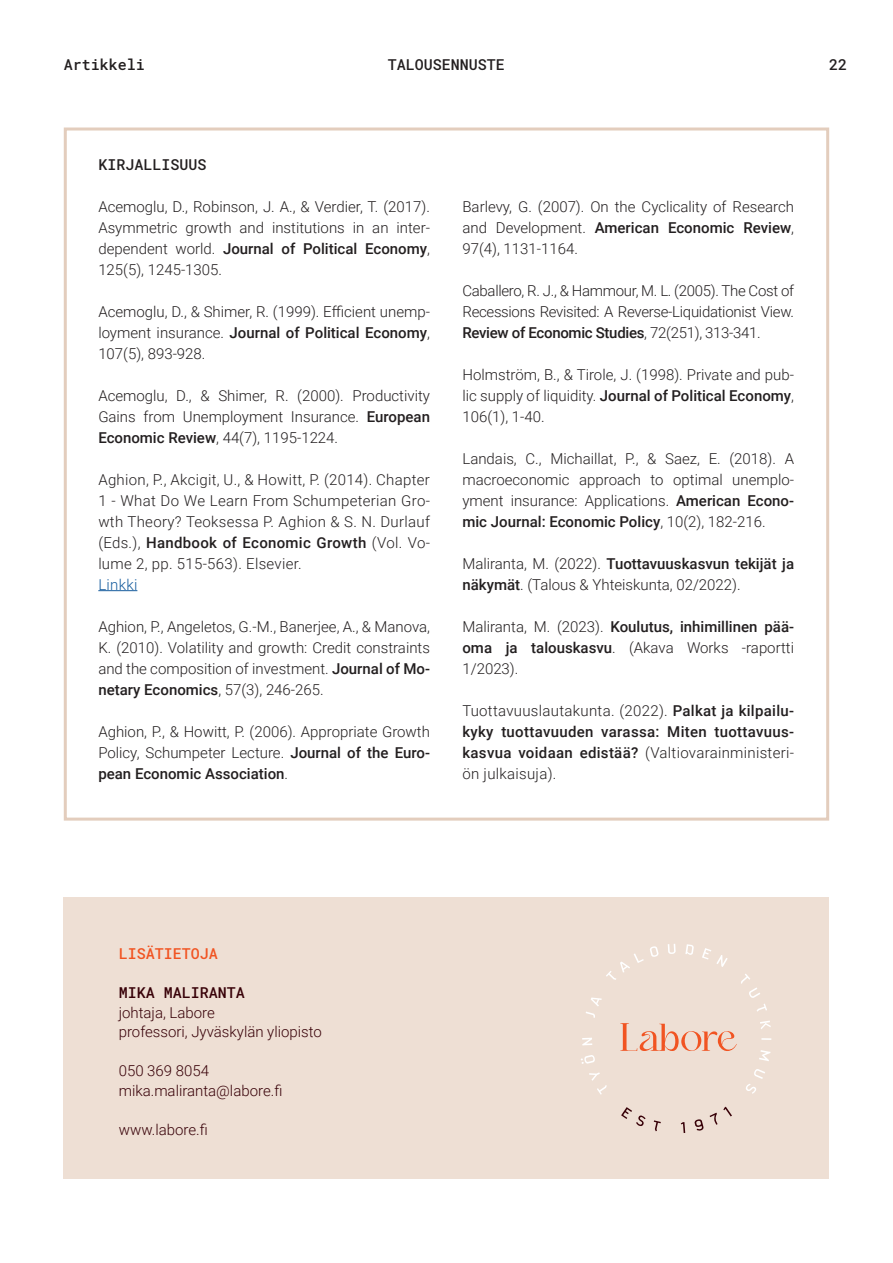
<style>
.page{position:relative;width:893px;height:1263px;background:#fff}
.page>*{position:absolute;margin:0;border:0;box-sizing:border-box;transform-origin:0 0}
.Leipis{font:300 15px/21px "Roboto";color:#231f20;text-align:justify}
.Leipis-2{font:500 15px/21px "Roboto";letter-spacing:.02em;color:#231f20;text-align:justify}
.Graafi{font:300 15px "Roboto";color:#380108}
.Väliotsikko{font:500 15px "Roboto Mono";color:#231f20}
.Nimi{font:500 15px "Roboto Mono";color:#380108}
.Väliotsikko_punainen{font:500 15px "Roboto Mono";color:#f15422}
.Leipis-3{font:300 15px "Roboto";letter-spacing:.02em;color:#175d9e}
.s1{font-weight:500}
.s2{font-weight:300}
</style>
<div class="page">
<div style="left:64px;top:897px;width:765px;height:282px;background:#eedfd4"></div>
<svg style="left:589px;top:1072px;width:18px;height:23px"></svg>
<svg style="left:581px;top:1055px;width:14px;height:9px"></svg>
<svg style="left:582px;top:1038px;width:10px;height:7px"></svg>
<svg style="left:586px;top:997px;width:16px;height:21px"></svg>
<svg style="left:606px;top:946px;width:53px;height:34px"></svg>
<svg style="left:668px;top:944px;width:8px;height:10px"></svg>
<svg style="left:685px;top:944px;width:9px;height:11px"></svg>
<svg style="left:702px;top:948px;width:26px;height:19px"></svg>
<svg style="left:741px;top:974px;width:26px;height:38px"></svg>
<svg style="left:760px;top:1020px;width:11px;height:9px"></svg>
<svg style="left:761px;top:1038px;width:10px;height:2px"></svg>
<svg style="left:759px;top:1050px;width:11px;height:11px"></svg>
<svg style="left:746px;top:1069px;width:19px;height:25px"></svg>
<svg style="left:621px;top:1107px;width:25px;height:19px"></svg>
<svg style="left:654px;top:1120px;width:7px;height:11px"></svg>
<svg style="left:681px;top:1122px;width:4px;height:11px"></svg>
<svg style="left:694px;top:1119px;width:10px;height:12px"></svg>
<svg style="left:710px;top:1107px;width:22px;height:18px"></svg>
<svg style="left:620px;top:1023px;width:117px;height:28px"></svg>
<div style="left:64px;top:128px;width:765px;height:692px;border:3px solid #e3cdbd"></div>
<hr style="left:98px;top:590px;width:39px;height:1px;background:#175d9e">
<p class="Väliotsikko" style="left:64px;top:54px;width:82px">Artikkeli</p>
<p class="Väliotsikko" style="left:388px;top:54px;width:118px">TALOUSENNUSTE</p>
<p class="Väliotsikko" style="left:829px;top:54px;width:19px">22</p>
<p class="Väliotsikko" style="left:98px;top:154px;width:109px">KIRJALLISUUS</p>
<p class="Leipis" style="left:98px;top:195px;width:333px">Acemoglu, D., Robinson, J. A., &amp; Verdier, T. (2017).<br>Asymmetric growth and institutions in an inter&shy;dependent world. <span class="s1">Journal of Political Economy</span>, 125(5), 1245-1305.</p>
<p class="Leipis" style="left:98px;top:300px;width:333px">Acemoglu, D., &amp; Shimer, R. (1999). Efficient unemp&shy;loyment insurance. <span class="s1">Journal of Political Economy</span>, 107(5), 893-928.</p>
<p class="Leipis" style="left:98px;top:384px;width:333px">Acemoglu, D., &amp; Shimer, R. (2000). Productivity Gains from Unemployment Insurance. <span class="s1">European Economic Review</span>, 44(7), 1195-1224.</p>
<p class="Leipis" style="left:98px;top:468px;width:333px">Aghion, P., Akcigit, U., &amp; Howitt, P. (2014). Chapter 1 - What Do We Learn From Schumpeterian Gro&shy;wth Theory? Teoksessa P. Aghion &amp; S. N. Durlauf (Eds.), <span class="s1">Handbook of Economic Growth</span> (Vol. Vo&shy;lume 2, pp. 515-563). Elsevier.</p>
<p class="Leipis-3" style="left:98px;top:574px;width:41px">Linkki</p>
<p class="Leipis" style="left:98px;top:615px;width:333px">Aghion, P., Angeletos, G.-M., Banerjee, A., &amp; Manova, K. (2010). Volatility and growth: Credit constraints and the composition of investment. <span class="s1">Journal of Mo&shy;netary Economics</span>, 57(3), 246-265.</p>
<p class="Leipis" style="left:98px;top:720px;width:333px">Aghion, P., &amp; Howitt, P. (2006). Appropriate Growth Policy, Schumpeter Lecture. <span class="s1">Journal of the Euro&shy;pean Economic Association</span>.</p>
<p class="Leipis" style="left:462px;top:195px;width:333px">Barlevy, G. (2007). On the Cyclicality of Research and Development. <span class="s1">American Economic Review</span>, 97(4), 1131-1164.</p>
<p class="Leipis" style="left:462px;top:279px;width:333px">Caballero, R. J., &amp; Hammour, M. L. (2005). The Cost of Recessions Revisited: A Reverse-Liquidationist View.<br><span class="s1">Review of Economic Studies</span>, 72(251), 313-341.</p>
<p class="Leipis" style="left:462px;top:363px;width:333px">Holmström, B., &amp; Tirole, J. (1998). Private and pub&shy;lic supply of liquidity. <span class="s1">Journal of Political Economy</span>, 106(1), 1-40.</p>
<p class="Leipis" style="left:462px;top:447px;width:333px">Landais, C., Michaillat, P., &amp; Saez, E. (2018). A macroeconomic approach to optimal unemplo&shy;yment insurance: Applications. <span class="s1">American Econo&shy;mic Journal: Economic Policy</span>, 10(2), 182-216.</p>
<p class="Leipis" style="left:462px;top:552px;width:333px">Maliranta, M. (2022). <span class="s1">Tuottavuuskasvun tekijät ja näkymät</span>. (Talous &amp; Yhteiskunta, 02/2022).</p>
<p class="Leipis" style="left:462px;top:615px;width:333px">Maliranta, M. (2023). <span class="s1">Koulutus, inhimillinen pää&shy;oma ja talouskasvu</span>. (Akava Works -raportti 1/2023).</p>
<p class="Leipis-2" style="left:462px;top:699px;width:333px"><span class="s2">Tuottavuuslautakunta. (2022).</span> Palkat ja kilpailu&shy;kyky tuottavuuden varassa: Miten tuottavuus&shy;kasvua voidaan edistää? <span class="s2">(Valtiovarainministeri&shy;ön julkaisuja).</span></p>
<p class="Väliotsikko_punainen" style="left:119px;top:943px;width:100px">LISÄTIETOJA</p>
<p class="Nimi" style="left:119px;top:982px;width:127px">MIKA MALIRANTA</p>
<p class="Graafi" style="left:119px;top:1002px;width:98px">johtaja, Labore</p>
<p class="Graafi" style="left:119px;top:1021px;width:205px">professori, Jyväskylän yliopisto</p>
<p class="Graafi" style="left:119px;top:1060px;width:92px">050 369 8054</p>
<p class="Graafi" style="left:119px;top:1080px;width:165px">mika.maliranta@labore.fi</p>
<p class="Graafi" style="left:119px;top:1119px;width:91px">www.labore.fi</p>
</div>
